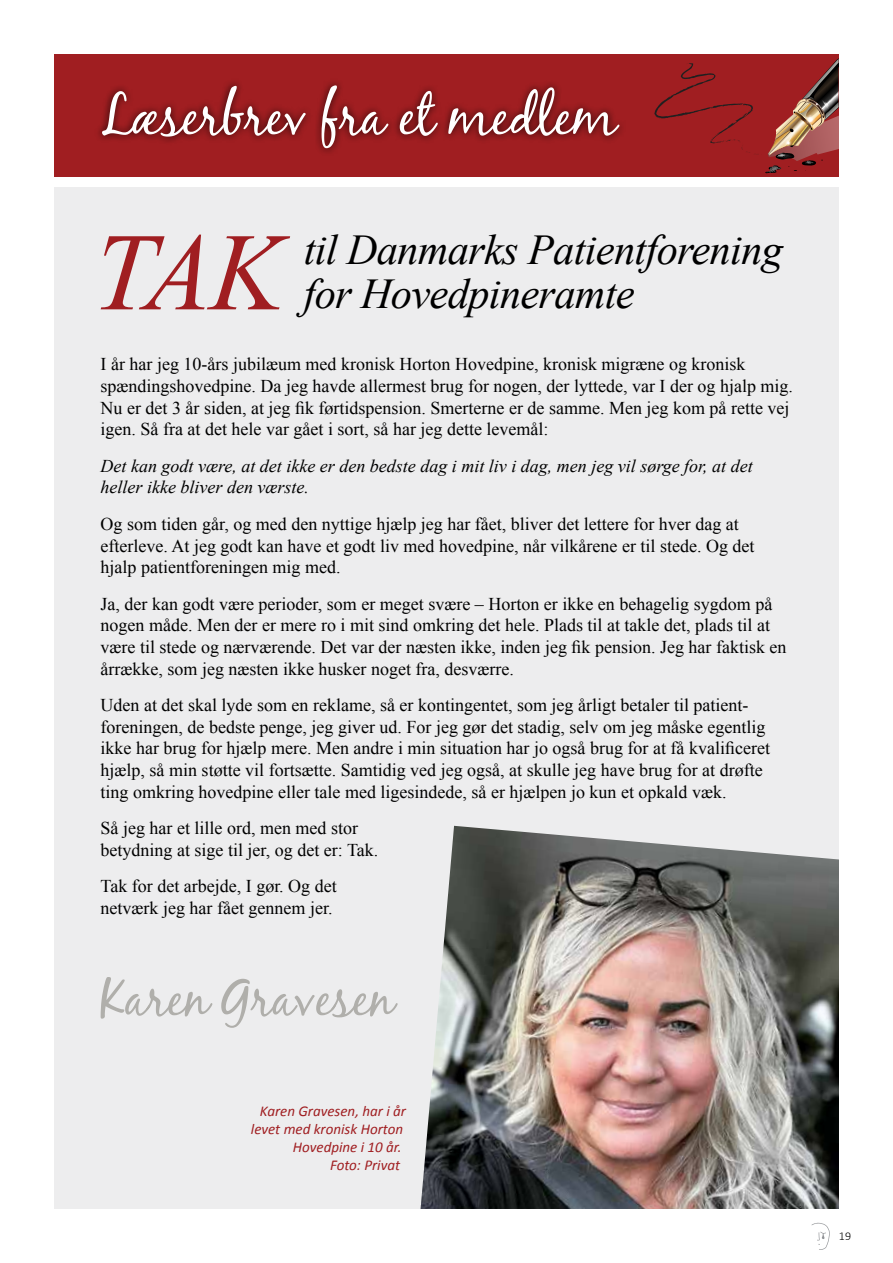
<style>
.page{position:relative;width:893px;height:1263px;background:#fff}
.page>*{position:absolute;margin:0;border:0;box-sizing:border-box;transform-origin:0 0}
.t1{font:55.65px "Black Jack";color:#fff}
.t2{font:52.65px "Black Jack";color:#b0afab}
.t3{font:italic 42.45px/44px "Times New Roman";letter-spacing:-.015em;color:#000}
.t4{font:18px/21.6px "Times New Roman";color:#000}
.t5{font:italic 18px/21.6px "Times New Roman";color:#000}
.t6{font:italic 15px "Calibri";color:#a01e21}
.t7{font:300 12px "Calibri";color:#000}
</style>
<div class="page">
<div style="left:54px;top:187px;width:785px;height:1022px;background:#ededee"></div>
<img style="left:420px;top:826px;width:419px;height:383px">
<div style="left:54px;top:54px;width:785px;height:122px;background:#a01e21"></div>
<div style="left:94px;top:78px;width:533px;height:78px;background:#000;opacity:.75"></div>
<svg style="left:101px;top:235px;width:189px;height:74px"></svg>
<svg style="left:654px;top:58px;width:185px;height:115px"></svg>
<svg style="left:811px;top:1223px;width:19px;height:27px"></svg>
<h1 class="t1" style="left:101px;top:82px;width:518px">Læserbrev fra et medlem</h1>
<h3 class="t3" style="left:304px;top:227px;width:481px">til Danmarks Patientforening for Hovedpineramte</h3>
<p class="t4" style="left:101px;top:353px;width:694px">I år har jeg 10-års jubilæum med kronisk Horton Hovedpine, kronisk migræne og kronisk spændingshovedpine. Da jeg havde allermest brug for nogen, der lyttede, var I der og hjalp mig.<br>Nu er det 3 år siden, at jeg fik førtidspension. Smerterne er de samme. Men jeg kom på rette vej igen. Så fra at det hele var gået i sort, så har jeg dette levemål:</p>
<p class="t5" style="left:101px;top:455px;width:654px">Det kan godt være, at det ikke er den bedste dag i mit liv i dag, men jeg vil sørge for, at det heller ikke bliver den værste.</p>
<p class="t4" style="left:101px;top:513px;width:655px">Og som tiden går, og med den nyttige hjælp jeg har fået, bliver det lettere for hver dag at efterleve. At jeg godt kan have et godt liv med hovedpine, når vilkårene er til stede. Og det hjalp patientforeningen mig med.</p>
<p class="t4" style="left:101px;top:593px;width:687px">Ja, der kan godt være perioder, som er meget svære – Horton er ikke en behagelig sygdom på nogen måde. Men der er mere ro i mit sind omkring det hele. Plads til at takle det, plads til at være til stede og nærværende. Det var der næsten ikke, inden jeg fik pension. Jeg har faktisk en årrække, som jeg næsten ikke husker noget fra, desværre.</p>
<p class="t4" style="left:101px;top:694px;width:671px">Uden at det skal lyde som en reklame, så er kontingentet, som jeg årligt betaler til patient&shy;foreningen, de bedste penge, jeg giver ud. For jeg gør det stadig, selv om jeg måske egentlig ikke har brug for hjælp mere. Men andre i min situation har jo også brug for at få kvalificeret hjælp, så min støtte vil fortsætte. Samtidig ved jeg også, at skulle jeg have brug for at drøfte ting omkring hovedpine eller tale med ligesindede, så er hjælpen jo kun et opkald væk.</p>
<p class="t4" style="left:101px;top:817px;width:279px">Så jeg har et lille ord, men med stor betydning at sige til jer, og det er: Tak.</p>
<p class="t4" style="left:101px;top:875px;width:238px">Tak for det arbejde, I gør. Og det netværk jeg har fået gennem jer.</p>
<h2 class="t2" style="left:101px;top:966px;width:295px">Karen Gravesen</h2>
<p class="t6" style="left:260px;top:1101px;width:148px">Karen Gravesen, har i år</p>
<p class="t6" style="left:251px;top:1119px;width:154px">levet med kronisk Horton</p>
<p class="t6" style="left:293px;top:1137px;width:110px">Hovedpine i 10 år.</p>
<p class="t6" style="left:330px;top:1155px;width:72px">Foto: Privat</p>
<p class="t7" style="left:839px;top:1229px;width:14px">19</p>
</div>
